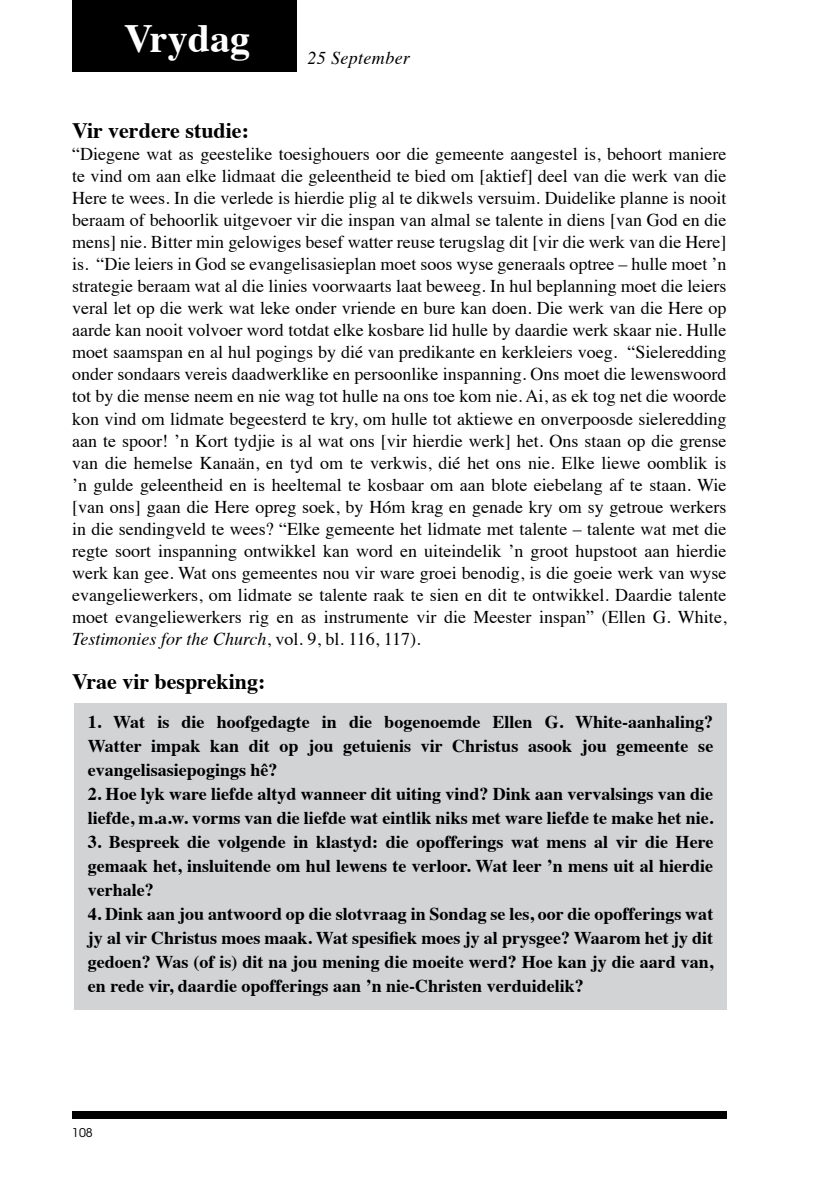
<style>
.page{position:relative;width:840px;height:1191px;background:#fff}
.page>*{position:absolute;margin:0;border:0;box-sizing:border-box;transform-origin:0 0}
.t1{font:700 40px "Times";color:#fff}
.t2{font:700 22px "Times";color:#000}
.t3{font:18px/22px "Times";color:#000;text-align:justify}
.t4{font:700 18px/24px "Times";color:#000;text-align:justify}
.t5{font:italic 18px "Times";letter-spacing:.02em;color:#000}
.t6{font:12px "ITC Avant Garde Std";color:#000}
.s1{font-style:italic}
</style>
<div class="page">
<div style="left:72px;top:1111px;width:654px;height:8px;background:#000"></div>
<div style="left:72px;top:0;width:225px;height:71px;background:#000"></div>
<div style="left:74px;top:703px;width:652px;height:306px;background:#d1d3d4"></div>
<h1 class="t1" style="left:124px;top:0;width:127px">Vrydag</h1>
<p class="t5" style="left:307px;top:42px;width:104px">25 September</p>
<p class="t2" style="left:72px;top:110px;width:178px">Vir verdere studie:</p>
<p class="t3" style="left:72px;top:142px;width:655px">“Diegene wat as geestelike toesighouers oor die gemeente aangestel is, behoort maniere te vind om aan elke lidmaat die geleentheid te bied om [aktief] deel van die werk van die Here te wees. In die verlede is hierdie plig al te dikwels versuim. Duidelike planne is nooit beraam of behoorlik uitgevoer vir die inspan van almal se talente in diens [van God en die mens] nie. Bitter min gelowiges besef watter reuse terugslag dit [vir die werk van die Here] is. “Die leiers in God se evangelisasieplan moet soos wyse generaals optree – hulle moet ’n strategie beraam wat al die linies voorwaarts laat beweeg. In hul beplanning moet die leiers veral let op die werk wat leke onder vriende en bure kan doen. Die werk van die Here op aarde kan nooit volvoer word totdat elke kosbare lid hulle by daardie werk skaar nie. Hulle moet saamspan en al hul pogings by dié van predikante en kerkleiers voeg. “Sieleredding onder sondaars vereis daadwerklike en persoonlike inspanning. Ons moet die lewenswoord tot by die mense neem en nie wag tot hulle na ons toe kom nie. Ai, as ek tog net die woorde kon vind om lidmate begeesterd te kry, om hulle tot aktiewe en onverpoosde sieleredding aan te spoor! ’n Kort tydjie is al wat ons [vir hierdie werk] het. Ons staan op die grense van die hemelse Kanaän, en tyd om te verkwis, dié het ons nie. Elke liewe oomblik is ’n gulde geleentheid en is heeltemal te kosbaar om aan blote eiebelang af te staan. Wie [van ons] gaan die Here opreg soek, by Hóm krag en genade kry om sy getroue werkers in die sendingveld te wees? “Elke gemeente het lidmate met talente – talente wat met die regte soort inspanning ontwikkel kan word en uiteindelik ’n groot hupstoot aan hierdie werk kan gee. Wat ons gemeentes nou vir ware groei benodig, is die goeie werk van wyse evangeliewerkers, om lidmate se talente raak te sien en dit te ontwikkel. Daardie talente moet evangeliewerkers rig en as instrumente vir die Meester inspan” (Ellen G. White, <span class="s1">Testimonies for the Church</span>, vol. 9, bl. 116, 117).</p>
<p class="t2" style="left:72px;top:660px;width:195px">Vrae vir bespreking:</p>
<p class="t4" style="left:88px;top:708px;width:626px">1. Wat is die hoofgedagte in die bogenoemde Ellen G. White-aanhaling?<br>Watter impak kan dit op jou getuienis vir Christus asook jou gemeente se evangelisasiepogings hê?</p>
<p class="t4" style="left:88px;top:779px;width:626px">2. Hoe lyk ware liefde altyd wanneer dit uiting vind? Dink aan vervalsings van die liefde, m.a.w. vorms van die liefde wat eintlik niks met ware liefde te make het nie.</p>
<p class="t4" style="left:88px;top:827px;width:626px">3. Bespreek die volgende in klastyd: die opofferings wat mens al vir die Here gemaak het, insluitende om hul lewens te verloor. Wat leer ’n mens uit al hierdie verhale?</p>
<p class="t4" style="left:88px;top:899px;width:626px">4. Dink aan jou antwoord op die slotvraag in Sondag se les, oor die opofferings wat jy al vir Christus moes maak. Wat spesifiek moes jy al prysgee? Waarom het jy dit gedoen? Was (of is) dit na jou mening die moeite werd? Hoe kan jy die aard van, en rede vir, daardie opofferings aan ’n nie-Christen verduidelik?</p>
<p class="t6" style="left:72px;top:1125px;width:22px">108</p>
</div>
